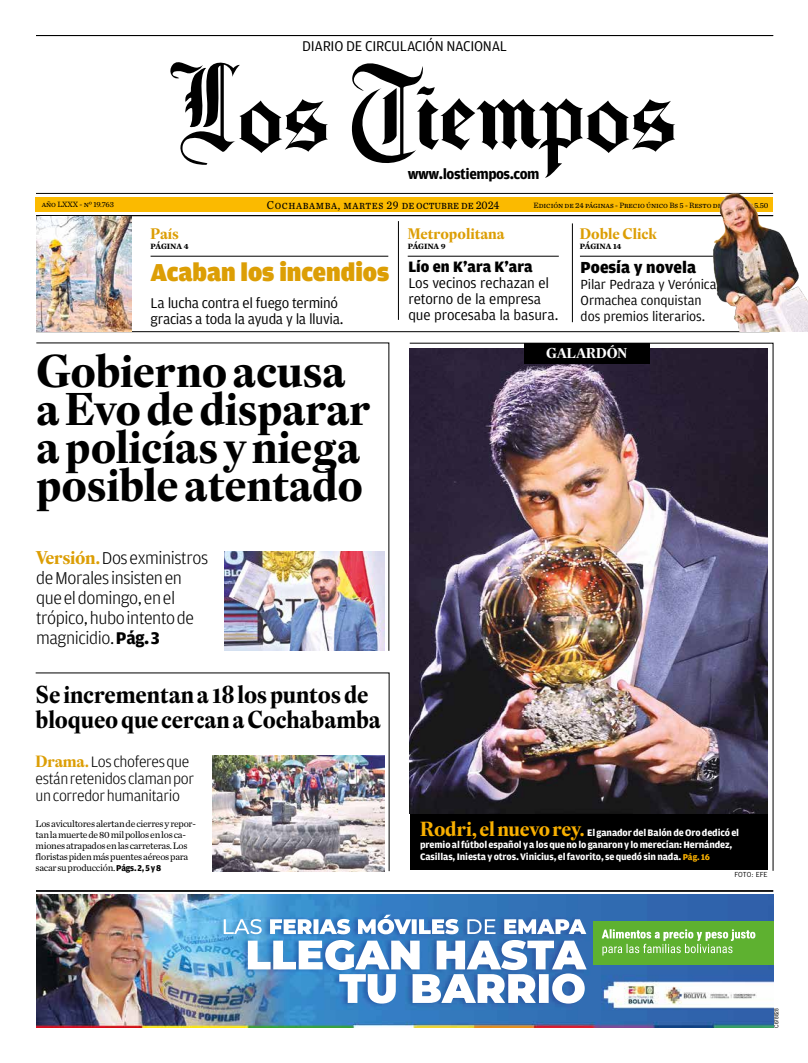
<style>
.page{position:relative;width:808px;height:1063px;background:#fff}
.page>*{position:absolute;margin:0;border:0;box-sizing:border-box;transform-origin:0 0}
.t1{font:700 45px/38px "Eudald Headline";letter-spacing:-.01em;color:#000}
.t2{font:900 26px "Amplitude";color:#dc9e05}
.t3{font:700 24px/25px "Eudald Headline";letter-spacing:-.01em;color:#000;scale:.96 1}
.t4{font:300 18.2px/20px "Amplitude";letter-spacing:-.025em;color:#000}
.t5{font:900 17px "Amplitude";color:#000}
.t6{font:300 16px/17px "Amplitude";letter-spacing:-.025em;color:#000}
.t7{font:15px/16px "Amplitude";letter-spacing:-.015em;color:#000}
.t8{font:700 15px "Eudald Headline";letter-spacing:-.005em;color:#dc9e05}
.t9{font:700 15px "Amplitude";letter-spacing:-.03em;color:#000}
.t10{font:14px/16px "Amplitude";letter-spacing:-.01em;color:#000}
.t11{font:700 14px "Eudald Headline";letter-spacing:-.02em;color:#fff}
.t12{font:12px "Chronicle Text G2";letter-spacing:.05em;color:#000;scale:.9 1}
.t13{font:700 10px/12px "Amplitude";letter-spacing:-.015em;color:#fff}
.t14{font:9.8px/11px "Chronicle Text G1";letter-spacing:-.03em;color:#000}
.t15{font:8px "Chronicle Text G2";letter-spacing:-.01em;color:#000}
.t16{font:700 8px "Chronicle Text G1";letter-spacing:-.005em;color:#000}
.t17{font:7px "News Gothic BT";color:#000}
.t18{font:6px "Arial Narrow";letter-spacing:-.02em;color:#000}
.s1{font-family:"Eudald Headline";font-weight:700;color:#dc9e05}
.s2{font-weight:700;font-size:18px}
.s3{font-family:"Amplitude";font-weight:700;font-size:9px}
.s4{font-family:"Eudald Headline";font-size:20px;color:#f9b000}
.s5{font-size:9px;color:#f9b000}
</style>
<div class="page">
<hr style="left:572px;top:223px;width:1px;height:99px;background:#000">
<hr style="left:151px;top:256px;width:237px;height:1px;background:#000">
<hr style="left:36px;top:332px;width:733px;height:1px;background:#000">
<hr style="left:580px;top:256px;width:151px;height:1px;background:#000">
<hr style="left:408px;top:256px;width:151px;height:1px;background:#000">
<hr style="left:398px;top:221px;width:1px;height:99px;background:#000">
<svg style="left:409px;top:343px;width:364px;height:528px"></svg>
<img style="left:409px;top:348px;width:359px;height:466px">
<div style="left:524px;top:343px;width:125px;height:21px;background:#000"></div>
<div style="left:410px;top:814px;width:358px;height:55px;background:#000"></div>
<svg style="left:36px;top:343px;width:353px;height:308px"></svg>
<img style="left:225px;top:552px;width:159px;height:99px">
<img style="left:35px;top:673px;width:354px;height:198px">
<hr style="left:36px;top:193px;width:737px;height:1px;background:#000">
<hr style="left:36px;top:35px;width:737px;height:1px;background:#000">
<svg style="left:170px;top:62px;width:158px;height:103px"></svg>
<svg style="left:351px;top:63px;width:324px;height:115px"></svg>
<div style="left:35px;top:197px;width:738px;height:15px;background:#fbba00"></div>
<hr style="left:36px;top:215px;width:737px;height:1px;background:#000">
<hr style="left:36px;top:891px;width:737px;height:1px;background:#000">
<img style="left:36px;top:894px;width:24px;height:133px">
<img style="left:60px;top:894px;width:713px;height:133px">
<img style="left:593px;top:921px;width:180px;height:44px">
<img style="left:701px;top:192px;width:107px;height:140px">
<img style="left:36px;top:217px;width:95px;height:115px">
<h3 class="t7" style="left:302px;top:39px;width:206px">DIARIO DE CIRCULACIÓN NACIONAL</h3>
<h3 class="t9" style="left:408px;top:166px;width:133px">www.lostiempos.com</h3>
<p class="t15" style="left:42px;top:199px;width:74px">año LXXX - nº 19.763</p>
<p class="t12" style="left:267px;top:196px;width:260px">Cochabamba, martes 29 de octubre de 2024</p>
<p class="t15" style="left:533px;top:199px;width:236px">Edición de 24 páginas - Precio único Bs 5 - Resto del País Bs 5.50</p>
<h3 class="t8" style="left:408px;top:223px;width:99px">Metropolitana</h3>
<p class="t16" style="left:408px;top:240px;width:39px">PÁGINA 9</p>
<h2 class="t2" style="left:151px;top:258px;width:384px">Acaban los incendios <sup>Lío</sup> <sup>en</sup> <sup>K’ara</sup> <sup>K’ara</sup></h2>
<h3 class="t8" style="left:580px;top:223px;width:79px">Doble Click</h3>
<p class="t16" style="left:580px;top:240px;width:43px">PÁGINA 14</p>
<h3 class="t8" style="left:151px;top:223px;width:30px">País</h3>
<p class="t16" style="left:151px;top:240px;width:39px">PÁGINA 4</p>
<h3 class="t5" style="left:581px;top:258px;width:117px">Poesía y novela</h3>
<h3 class="t10" style="left:581px;top:277px;width:137px">Pilar Pedraza y Verónica<br>Ormachea conquistan dos premios literarios.</h3>
<h3 class="t7" style="left:408px;top:276px;width:151px">Los vecinos rechazan el retorno de la empresa que procesaba la basura.</h3>
<h3 class="t11" style="left:546px;top:343px;width:82px">GALARDÓN</h3>
<h3 class="t7" style="left:151px;top:295px;width:195px">La lucha contra el fuego terminó gracias a toda la ayuda y la lluvia.</h3>
<h1 class="t1" style="left:36px;top:352px;width:336px">Gobierno acusa a Evo de disparar a policías y niega posible atentado</h1>
<h3 class="t4" style="left:36px;top:548px;width:174px"><span class="s1">Versión.</span> Dos exministros de Morales insisten en que el domingo, en el trópico, hubo intento de magnicidio. <span class="s2">Pág. 3</span></h3>
<h3 class="t3" style="left:36px;top:682px;width:361px">Se incrementan a 18 los puntos de bloqueo que cercan a Cochabamba</h3>
<h3 class="t6" style="left:36px;top:753px;width:160px"><span class="s1">Drama.</span> Los choferes que están retenidos claman por un corredor humanitario</h3>
<p class="t14" style="left:36px;top:818px;width:162px">Los avicultores alertan de cierres y repor&shy;tan la muerte de 80 mil pollos en los ca&shy;miones atrapados en las carreteras. Los floristas piden más puentes aéreos para sacar su producción. <span class="s3">Págs. 2, 5 y 8</span></p>
<p class="t13" style="left:420px;top:826px;width:320px"><span class="s4">Rodri, el nuevo rey.</span> El ganador del Balón de Oro dedicó el premio al fútbol español y a los que no lo ganaron y lo merecían: Hernández,<br>Casillas, Iniesta y otros. Vinicius, el favorito, se quedó sin nada. <span class="s5">Pág. 16</span></p>
<p class="t17" style="left:734px;top:870px;width:35px">FOTO: EFE</p>
<p class="t18" style="left:772px;top:1028px;width:21px;rotate:-90deg">C678828</p>
</div>
